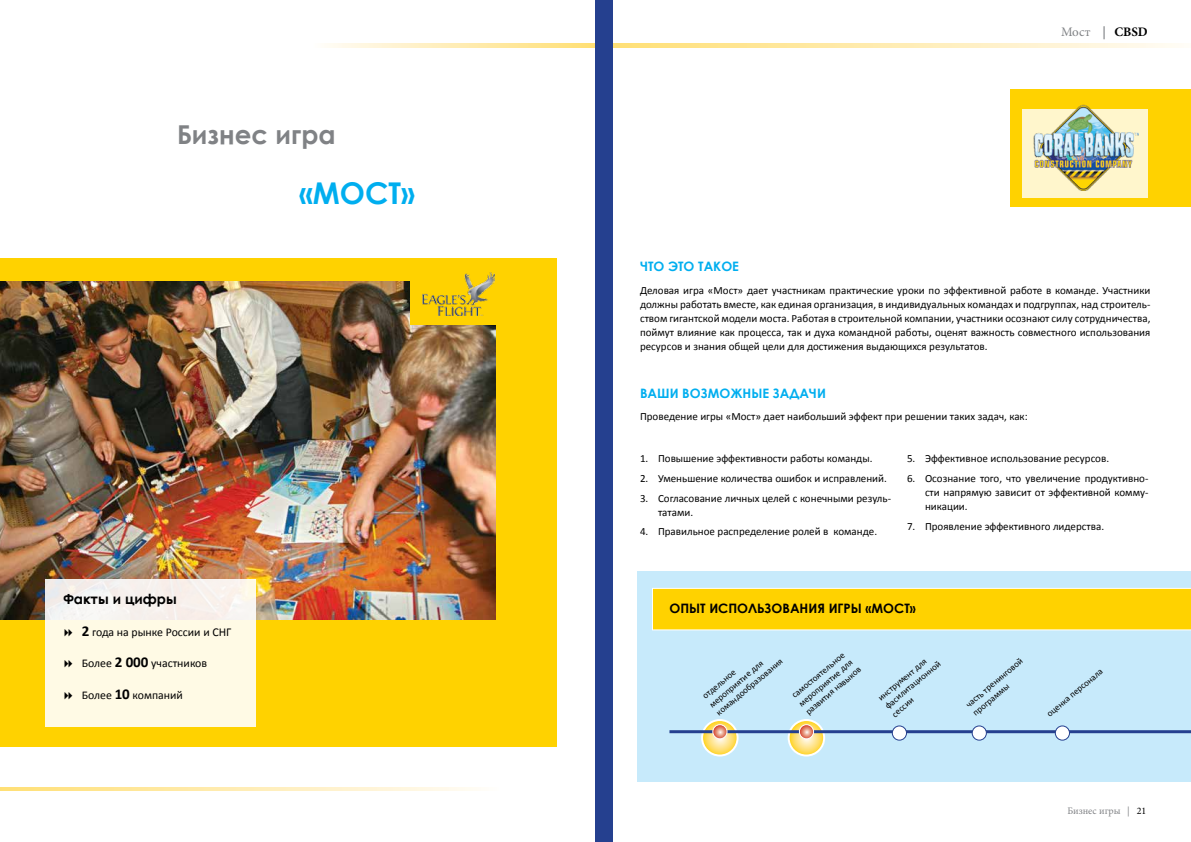
<style>
.page{position:relative;width:1191px;height:842px;background:#fff}
.page>*{position:absolute;margin:0;border:0;box-sizing:border-box;transform-origin:0 0}
.t1{font:700 30px "Century Gothic";color:#00aeef}
.t2{font:700 26px "Century Gothic";color:#808285}
.t3{font:700 13.9px "Century Gothic";color:#000}
.t4{font:700 13px "Century Gothic";color:#00aeef}
.t5{font:700 13px "Century Gothic";color:#000}
.t6{font:13px "Minion Pro";color:#808285}
.t7{font:11.8px "Calibri";color:#000}
.t8{font:11px/14px "Calibri";color:#000;text-align:justify}
.t9{font:10px "Minion Pro";color:#808285}
.t10{font:9px/10.8px "Calibri";color:#000}
.s1{font-weight:700;font-size:15px}
.s2{font-size:12px}
.s3{font-weight:700}
.s4{font-weight:700;color:#000}
.s5{color:#000}
</style>
<div class="page">
<svg style="left:613px;top:44px;width:566px;height:3px;background:#ffecb4"></svg>
<div style="left:1010px;top:89px;width:181px;height:117px;background:#ffd200"></div>
<div style="left:1022px;top:109px;width:125px;height:88px;background:#fff6cc"></div>
<img style="left:1033px;top:104px;width:105px;height:87px">
<div style="left:0;top:258px;width:556px;height:489px;background:#ffd200"></div>
<svg style="left:327px;top:44px;width:268px;height:3px"></svg>
<svg style="left:0;top:787px;width:477px;height:3px"></svg>
<img style="left:0;top:281px;width:495px;height:339px">
<div style="left:45px;top:579px;width:211px;height:148px;background:linear-gradient(to bottom,#f7f3ed,#fffde2)"></div>
<div style="left:410px;top:267px;width:91px;height:57px;background:#ffd200"></div>
<img style="left:423px;top:272px;width:71px;height:44px">
<div style="left:637px;top:571px;width:554px;height:211px;background:#c7eafb"></div>
<svg style="left:788px;top:720px;width:36px;height:35px"></svg>
<div style="left:787px;top:719px;width:38px;height:37px;border:2px solid #fff;border-radius:50%"></div>
<svg style="left:702px;top:720px;width:35px;height:35px"></svg>
<div style="left:701px;top:719px;width:37px;height:37px;border:2px solid #fff;border-radius:50%"></div>
<hr style="left:669px;top:730px;width:522px;height:3px;background:#25408f">
<div style="left:892px;top:726px;width:14px;height:14px;background:#fff;border-radius:50%"></div>
<div style="left:891px;top:725px;width:16px;height:16px;border:1px solid #25408f;border-radius:50%"></div>
<div style="left:972px;top:726px;width:14px;height:14px;background:#fff;border-radius:50%"></div>
<div style="left:971px;top:725px;width:16px;height:16px;border:1px solid #25408f;border-radius:50%"></div>
<div style="left:1055px;top:726px;width:14px;height:14px;background:#fff;border-radius:50%"></div>
<div style="left:1054px;top:725px;width:16px;height:16px;border:1px solid #25408f;border-radius:50%"></div>
<svg style="left:799px;top:725px;width:14px;height:14px"></svg>
<div style="left:799px;top:724px;width:15px;height:15px;border:1px solid #fff;border-radius:50%"></div>
<svg style="left:713px;top:725px;width:14px;height:14px"></svg>
<div style="left:712px;top:724px;width:15px;height:15px;border:1px solid #fff;border-radius:50%"></div>
<div style="left:652px;top:588px;width:539px;height:42px;background:#ffd200"></div>
<div style="left:595px;top:0;width:18px;height:842px;background:#25408f"></div>
<svg style="left:65px;top:628px;width:7px;height:8px"></svg>
<svg style="left:65px;top:660px;width:7px;height:7px"></svg>
<svg style="left:65px;top:691px;width:7px;height:8px"></svg>
<h2 class="t2" style="left:177px;top:114px;width:160px">Бизнес игра</h2>
<h1 class="t1" style="left:299px;top:170px;width:117px">«Мост»</h1>
<p class="t3" style="left:63px;top:589px;width:115px">Факты и цифры</p>
<p class="t7" style="left:82px;top:624px;width:151px"><span class="s1">2</span> года на рынке России и <span class="s2">СНГ</span></p>
<p class="t7" style="left:82px;top:656px;width:127px">Более <span class="s1">2 000</span> участников</p>
<p class="t7" style="left:82px;top:687px;width:103px">Более <span class="s1">10</span> компаний</p>
<p class="t6" style="left:1061px;top:24px;width:88px">Мост <span class="s3">|</span> <span class="s4">CBSD</span></p>
<p class="t4" style="left:640px;top:257px;width:101px">Что это такое</p>
<p class="t8" style="left:640px;top:283px;width:512px">Деловая игра «Мост» дает участникам практические уроки по эффективной работе в команде. Участники должны работать вместе, как единая организация, в индивидуальных командах и подгруппах, над строитель&shy;ством гигантской модели моста. Работая в строительной компании, участники осознают силу сотрудничества, поймут влияние как процесса, так и духа командной работы, оценят важность совместного использования ресурсов и знания общей цели для достижения выдающихся результатов.</p>
<p class="t4" style="left:640px;top:383px;width:187px">Ваши возможные задачи</p>
<p class="t8" style="left:640px;top:410px;width:389px">Проведение игры «Мост» дает наибольший эффект при решении таких задач, как:</p>
<p class="t8" style="left:640px;top:452px;width:234px">1. Повышение эффективности работы команды.</p>
<p class="t8" style="left:640px;top:471px;width:248px">2. Уменьшение количества ошибок и исправлений.</p>
<p class="t8" style="left:658px;top:491px;width:235px;text-indent:-18px">3. Согласование личных целей с конечными резуль&shy;татами.</p>
<p class="t8" style="left:640px;top:525px;width:239px">4. Правильное распределение ролей в команде.</p>
<p class="t8" style="left:907px;top:452px;width:204px">5. Эффективное использование ресурсов.</p>
<p class="t8" style="left:925px;top:471px;width:225px;text-indent:-18px">6. Осознание того, что увеличение продуктивно&shy;сти напрямую зависит от эффективной комму&shy;никации.</p>
<p class="t8" style="left:907px;top:519px;width:199px">7. Проявление эффективного лидерства.</p>
<p class="t5" style="left:669px;top:599px;width:248px">ОПЫТ использованиЯ игры «Мост»</p>
<p class="t10" style="left:700px;top:693px;width:85px;rotate:-40deg">отдельное мероприятие для командообразования</p>
<p class="t10" style="left:789px;top:692px;width:71px;rotate:-40deg">самостоятельное мероприятие для развития навыков</p>
<p class="t10" style="left:875px;top:695px;width:71px;rotate:-40deg">инструмент для фасилитационной сессии</p>
<p class="t10" style="left:963px;top:701px;width:73px;rotate:-40deg">часть тренинговой программы</p>
<p class="t10" style="left:1044px;top:711px;width:71px;rotate:-40deg">оценка персонала</p>
<p class="t9" style="left:1067px;top:804px;width:80px">Бизнес игры | <span class="s5">21</span></p>
</div>
